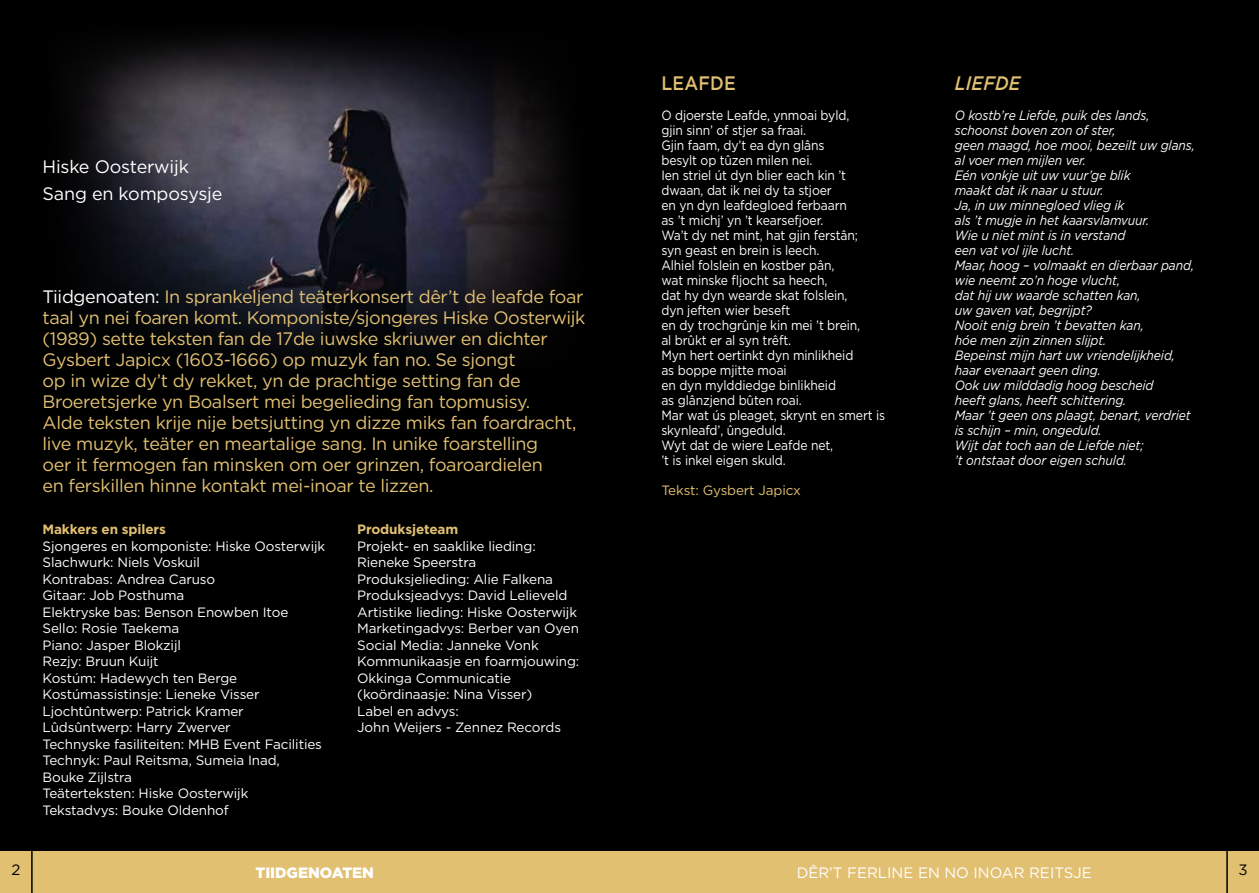
<style>
.page{position:relative;width:1259px;height:893px;background:#fff}
.page>*{position:absolute;margin:0;border:0;box-sizing:border-box;transform-origin:0 0}
.t1{font:500 19.5px "Gotham";letter-spacing:.01em;color:#e2c072;scale:.9 1}
.t2{font:italic 500 19.5px "Gotham";letter-spacing:.01em;color:#e2c072;scale:.9 1}
.t3{font:18px/21px "Gotham";letter-spacing:-.02em;color:#e2c072}
.t4{font:18px/27px "Gotham";letter-spacing:-.01em;color:#fff}
.t5{font:15px "Gotham";color:#fff}
.t6{font:900 15px "Gotham";color:#fff}
.t7{font:15px "Gotham";color:#000}
.t8{font:13.5px/16.5px "Gotham";letter-spacing:-.01em;color:#fff}
.t9{font:italic 13.5px/15px "Gotham";letter-spacing:-.01em;color:#fff;scale:.9 1}
.t10{font:13.5px/15px "Gotham";letter-spacing:-.01em;color:#fff;scale:.9 1}
.t11{font:700 13.5px "Gotham";letter-spacing:-.01em;color:#e2c072}
.t12{font:13.5px "Gotham";letter-spacing:-.01em;color:#e2c072}
.s1{color:#fff}
</style>
<div class="page">
<div style="left:0;top:850px;width:1259px;height:43px;background:#e2c072"></div>
<hr style="left:1226px;top:850px;width:1px;height:43px;background:#000">
<hr style="left:31px;top:850px;width:2px;height:43px;background:#000">
<div style="left:0;top:0;width:1259px;height:850px;background:#000"></div>
<img style="left:76px;top:37px;width:488px;height:317px">
<h2 class="t4" style="left:43px;top:153px;width:181px">Hiske Oosterwijk<br>Sang en komposysje</h2>
<p class="t3" style="left:43px;top:286px;width:544px"><span class="s1">Tiidgenoaten:</span> In sprankeljend teäterkonsert dêr’t de leafde foar taal yn nei foaren komt. Komponiste/sjongeres Hiske Oosterwijk (1989) sette teksten fan de 17de iuwske skriuwer en dichter Gysbert Japicx (1603-1666) op muzyk fan no. Se sjongt<br>op in wize dy’t dy rekket, yn de prachtige setting fan de Broeretsjerke yn Boalsert mei begelieding fan topmusisy.<br>Alde teksten krije nije betsjutting yn dizze miks fan foardracht, live muzyk, teäter en meartalige sang. In unike foarstelling<br>oer it fermogen fan minsken om oer grinzen, foaroardielen<br>en ferskillen hinne kontakt mei-inoar te lizzen.</p>
<p class="t11" style="left:43px;top:521px;width:125px">Makkers en spilers</p>
<p class="t8" style="left:43px;top:538px;width:284px">Sjongeres en komponiste: Hiske Oosterwijk<br>Slachwurk: Niels Voskuil<br>Kontrabas: Andrea Caruso<br>Gitaar: Job Posthuma<br>Elektryske bas: Benson Enowben Itoe<br>Sello: Rosie Taekema<br>Piano: Jasper Blokzijl<br>Rezjy: Bruun Kuijt<br>Kostúm: Hadewych ten Berge<br>Kostúmassistinsje: Lieneke Visser<br>Ljochtûntwerp: Patrick Kramer<br>Lûdsûntwerp: Harry Zwerver<br>Technyske fasiliteiten: MHB Event Facilities<br>Technyk: Paul Reitsma, Sumeia Inad,<br>Bouke Zijlstra<br>Teäterteksten: Hiske Oosterwijk<br>Tekstadvys: Bouke Oldenhof</p>
<p class="t11" style="left:357px;top:521px;width:102px">Produksjeteam</p>
<p class="t8" style="left:357px;top:538px;width:223px">Projekt- en saaklike lieding:<br>Rieneke Speerstra<br>Produksjelieding: Alie Falkena<br>Produksjeadvys: David Lelieveld<br>Artistike lieding: Hiske Oosterwijk<br>Marketingadvys: Berber van Oyen<br>Social Media: Janneke Vonk<br>Kommunikaasje en foarmjouwing:<br>Okkinga Communicatie (koördinaasje: Nina Visser)<br>Label en advys:<br>John Weijers - Zennez Records</p>
<h1 class="t1" style="left:661px;top:70px;width:84px">LEAFDE</h1>
<p class="t10" style="left:661px;top:107px;width:250px">O djoerste Leafde, ynmoai byld,<br>gjin sinn’ of stjer sa fraai.<br>Gjin faam, dy’t ea dyn glâns<br>besylt op tûzen milen nei.<br>Ien striel út dyn blier each kin ’t dwaan, dat ik nei dy ta stjoer<br>en yn dyn leafdegloed ferbaarn<br>as ’t michj’ yn ’t kearsefjoer.<br>Wa’t dy net mint, hat gjin ferstân;<br>syn geast en brein is leech.<br>Alhiel folslein en kostber pân,<br>wat minske fljocht sa heech,<br>dat hy dyn wearde skat folslein,<br>dyn jeften wier beseft<br>en dy trochgrûnje kin mei ’t brein,<br>al brûkt er al syn trêft.<br>Myn hert oertinkt dyn minlikheid<br>as boppe mjitte moai<br>en dyn mylddiedge binlikheid<br>as glânzjend bûten roai.<br>Mar wat ús pleaget, skrynt en smert is skynleafd’, ûngeduld.<br>Wyt dat de wiere Leafde net,<br>’t is inkel eigen skuld.</p>
<p class="t12" style="left:661px;top:482px;width:141px">Tekst: Gysbert Japicx</p>
<h1 class="t2" style="left:955px;top:70px;width:74px">LIEFDE</h1>
<p class="t9" style="left:955px;top:107px;width:268px">O kostb’re Liefde, puik des lands, schoonst boven zon of ster,<br>geen maagd, hoe mooi, bezeilt uw glans, al voer men mijlen ver.<br>Eén vonkje uit uw vuur’ge blik<br>maakt dat ik naar u stuur.<br>Ja, in uw minnegloed vlieg ik<br>als ’t mugje in het kaarsvlamvuur.<br>Wie u niet mint is in verstand<br>een vat vol ijle lucht.<br>Maar, hoog – volmaakt en dierbaar pand, wie neemt zo’n hoge vlucht,<br>dat hij uw waarde schatten kan,<br>uw gaven vat, begrijpt?<br>Nooit enig brein ’t bevatten kan,<br>hóe men zijn zinnen slijpt.<br>Bepeinst mijn hart uw vriendelijkheid, haar evenaart geen ding.<br>Ook uw milddadig hoog bescheid<br>heeft glans, heeft schittering.<br>Maar ’t geen ons plaagt, benart, verdriet is schijn – min, ongeduld.<br>Wijt dat toch aan de Liefde niet;<br>’t ontstaat door eigen schuld.</p>
<p class="t7" style="left:11px;top:860px;width:10px">2</p>
<p class="t6" style="left:255px;top:862px;width:120px">TIIDGENOATEN</p>
<p class="t5" style="left:796px;top:863px;width:297px">DÊR’T FERLINE EN NO INOAR REITSJE</p>
<p class="t7" style="left:1238px;top:860px;width:11px">3</p>
</div>
